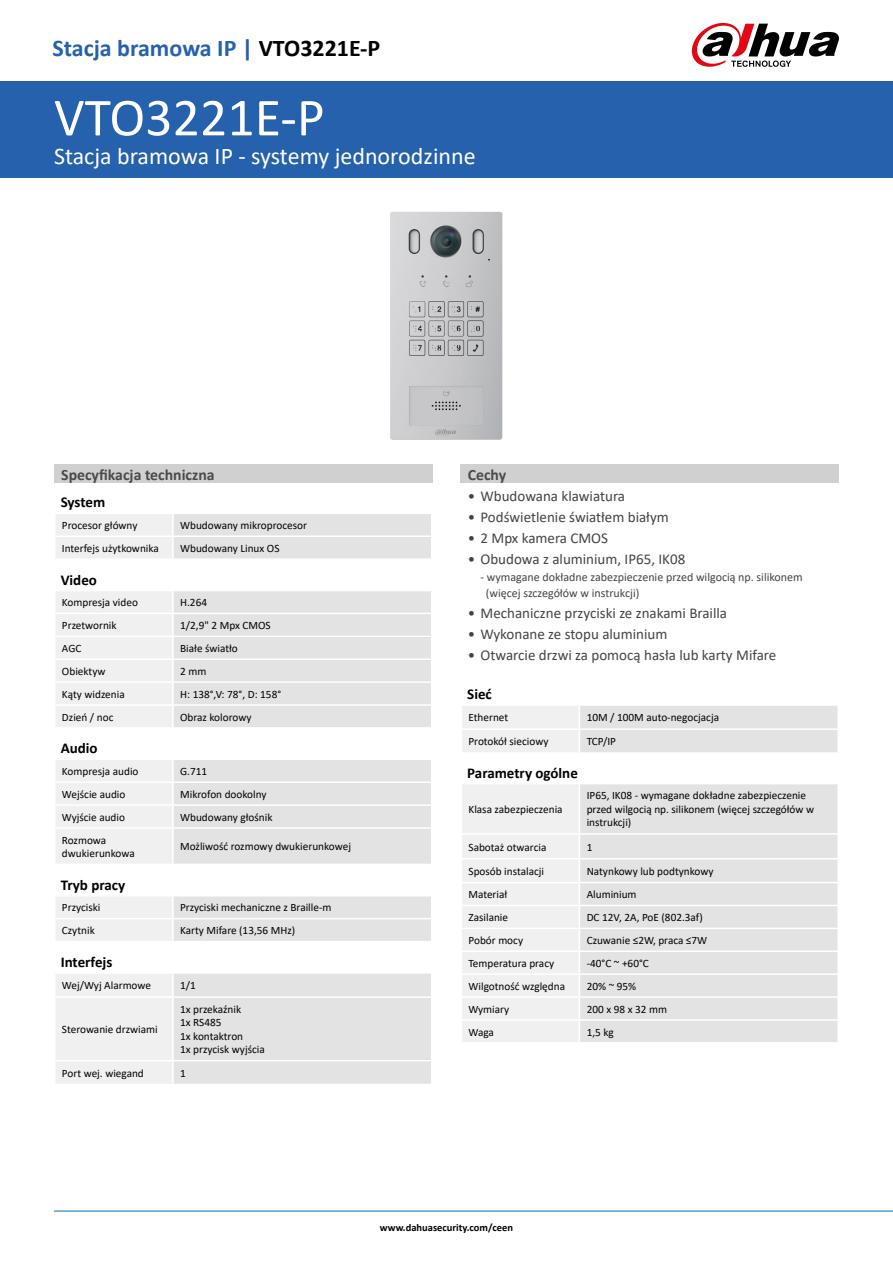
<style>
.page{position:relative;width:893px;height:1263px;background:#fff}
.page>*{position:absolute;margin:0;border:0;box-sizing:border-box;transform-origin:0 0}
.t1{font:54px "Calibri";color:#fff}
.t2{font:24px "Calibri";color:#fff}
.t3{font:700 24px "Calibri";color:#2561ac}
.t4{font:700 15.75px "Calibri";color:#4a4a49}
.t5{font:15px "Calibri";color:#454444}
.t6{font:700 15px "Calibri";color:#000}
.t7{font:12px/16.5px "Calibri";color:#454444}
.t8{font:11.25px/13.5px "Calibri";color:#000}
.t9{font:700 10.5px "Calibri";color:#000}
.s1{color:#000}
</style>
<div class="page">
<div style="left:0;top:81px;width:893px;height:97px;background:#2561ac"></div>
<svg style="left:692px;top:23px;width:147px;height:44px"></svg>
<hr style="left:54px;top:1211px;width:839px;height:1px;background:#006bb4">
<img style="left:390px;top:211px;width:113px;height:229px">
<div style="left:460px;top:465px;width:379px;height:18px;background:#d0d0d0"></div>
<div style="left:54px;top:465px;width:378px;height:18px;background:#d0d0d0"></div>
<svg style="left:56px;top:514px;width:375px;height:44px"></svg>
<svg style="left:56px;top:896px;width:375px;height:45px"></svg>
<svg style="left:56px;top:591px;width:375px;height:136px"></svg>
<svg style="left:56px;top:760px;width:375px;height:104px"></svg>
<hr style="left:54px;top:827px;width:119px;height:2px;background:#fff">
<hr style="left:173px;top:827px;width:259px;height:2px;background:#fff">
<hr style="left:172px;top:829px;width:2px;height:35px;background:#fff">
<svg style="left:462px;top:706px;width:376px;height:46px"></svg>
<hr style="left:837px;top:730px;width:2px;height:22px;background:#fff">
<svg style="left:56px;top:974px;width:375px;height:110px"></svg>
<div style="left:580px;top:784px;width:257px;height:258px;background:#e3e3e3"></div>
<hr style="left:579px;top:833px;width:260px;height:2px;background:#fff">
<hr style="left:579px;top:858px;width:260px;height:1px;background:#fff">
<hr style="left:579px;top:882px;width:260px;height:1px;background:#fff">
<hr style="left:579px;top:905px;width:260px;height:1px;background:#fff">
<hr style="left:579px;top:927px;width:260px;height:2px;background:#fff">
<hr style="left:579px;top:950px;width:260px;height:2px;background:#fff">
<hr style="left:579px;top:973px;width:260px;height:2px;background:#fff">
<hr style="left:579px;top:996px;width:260px;height:2px;background:#fff">
<hr style="left:579px;top:1019px;width:260px;height:2px;background:#fff">
<div style="left:462px;top:785px;width:117px;height:257px;background:#f0f0f0"></div>
<h2 class="t3" style="left:53px;top:31px;width:329px">Stacja bramowa IP | <span class="s1">VTO3221E-P</span></h2>
<h1 class="t1" style="left:54px;top:80px;width:272px">VTO3221E-P</h1>
<h2 class="t2" style="left:54px;top:139px;width:423px">Stacja bramowa IP - systemy jednorodzinne</h2>
<h3 class="t4" style="left:61px;top:463px;width:155px">Specyfikacja techniczna</h3>
<h3 class="t4" style="left:468px;top:463px;width:40px">Cechy</h3>
<h3 class="t6" style="left:61px;top:492px;width:46px">System</h3>
<p class="t8" style="left:62px;top:518px;width:77px">Procesor główny</p>
<p class="t8" style="left:180px;top:518px;width:128px">Wbudowany mikroprocesor</p>
<p class="t8" style="left:62px;top:541px;width:98px">Interfejs użytkownika</p>
<p class="t8" style="left:180px;top:541px;width:101px">Wbudowany Linux OS</p>
<h3 class="t5" style="left:468px;top:486px;width:159px">• Wbudowana klawiatura</h3>
<h3 class="t5" style="left:468px;top:507px;width:203px">• Podświetlenie światłem białym</h3>
<h3 class="t5" style="left:468px;top:528px;width:142px">• 2 Mpx kamera CMOS</h3>
<h3 class="t5" style="left:468px;top:549px;width:219px">• Obudowa z aluminium, IP65, IK08</h3>
<p class="t7" style="left:486px;top:568px;width:318px;text-indent:-5px">- wymagane dokładne zabezpieczenie przed wilgocią np. silikonem (więcej szczegółów w instrukcji)</p>
<h3 class="t5" style="left:468px;top:603px;width:261px">• Mechaniczne przyciski ze znakami Brailla</h3>
<h3 class="t5" style="left:468px;top:624px;width:201px">• Wykonane ze stopu aluminium</h3>
<h3 class="t5" style="left:468px;top:645px;width:310px">• Otwarcie drzwi za pomocą hasła lub karty Mifare</h3>
<h3 class="t6" style="left:61px;top:569px;width:38px">Video</h3>
<p class="t8" style="left:62px;top:595px;width:77px">Kompresja video</p>
<p class="t8" style="left:180px;top:595px;width:28px">H.264</p>
<p class="t8" style="left:62px;top:618px;width:56px">Przetwornik</p>
<p class="t8" style="left:180px;top:618px;width:92px">1/2,9" 2 Mpx CMOS</p>
<p class="t8" style="left:62px;top:641px;width:21px">AGC</p>
<p class="t8" style="left:180px;top:641px;width:59px">Białe światło</p>
<p class="t8" style="left:62px;top:664px;width:45px">Obiektyw</p>
<p class="t8" style="left:180px;top:664px;width:28px">2 mm</p>
<p class="t8" style="left:62px;top:687px;width:64px">Kąty widzenia</p>
<p class="t8" style="left:180px;top:687px;width:103px">H: 138°,V: 78°, D: 158°</p>
<p class="t8" style="left:62px;top:710px;width:53px">Dzień / noc</p>
<p class="t8" style="left:180px;top:710px;width:73px">Obraz kolorowy</p>
<h3 class="t6" style="left:61px;top:738px;width:38px">Audio</h3>
<p class="t8" style="left:62px;top:764px;width:78px">Kompresja audio</p>
<p class="t8" style="left:180px;top:764px;width:29px">G.711</p>
<p class="t8" style="left:62px;top:787px;width:65px">Wejście audio</p>
<p class="t8" style="left:180px;top:787px;width:88px">Mikrofon dookolny</p>
<p class="t8" style="left:62px;top:810px;width:65px">Wyjście audio</p>
<p class="t8" style="left:180px;top:810px;width:94px">Wbudowany głośnik</p>
<p class="t8" style="left:62px;top:833px;width:74px">Rozmowa dwukierunkowa</p>
<p class="t8" style="left:180px;top:840px;width:172px">Możliwość rozmowy dwukierunkowej</p>
<h3 class="t6" style="left:467px;top:683px;width:26px">Sieć</h3>
<p class="t8" style="left:468px;top:710px;width:41px">Ethernet</p>
<p class="t8" style="left:587px;top:710px;width:134px">10M / 100M auto-negocjacja</p>
<p class="t8" style="left:468px;top:734px;width:82px">Protokół sieciowy</p>
<p class="t8" style="left:587px;top:734px;width:31px">TCP/IP</p>
<h3 class="t6" style="left:467px;top:762px;width:112px">Parametry ogólne</h3>
<p class="t8" style="left:468px;top:802px;width:96px">Klasa zabezpieczenia</p>
<p class="t8" style="left:587px;top:789px;width:229px">IP65, IK08 - wymagane dokładne zabezpieczenie przed wilgocią np. silikonem (więcej szczegółów w instrukcji)</p>
<p class="t8" style="left:468px;top:840px;width:79px">Sabotaż otwarcia</p>
<p class="t8" style="left:587px;top:840px;width:7px">1</p>
<p class="t8" style="left:468px;top:864px;width:77px">Sposób instalacji</p>
<p class="t8" style="left:587px;top:864px;width:128px">Natynkowy lub podtynkowy</p>
<p class="t8" style="left:468px;top:887px;width:40px">Materiał</p>
<p class="t8" style="left:587px;top:887px;width:51px">Aluminium</p>
<p class="t8" style="left:468px;top:910px;width:41px">Zasilanie</p>
<p class="t8" style="left:587px;top:910px;width:118px">DC 12V, 2A, PoE (802.3af)</p>
<p class="t8" style="left:468px;top:933px;width:56px">Pobór mocy</p>
<p class="t8" style="left:587px;top:933px;width:122px">Czuwanie ≤2W, praca ≤7W</p>
<p class="t8" style="left:468px;top:956px;width:87px">Temperatura pracy</p>
<p class="t8" style="left:587px;top:956px;width:64px">-40°C ~ +60°C</p>
<p class="t8" style="left:468px;top:979px;width:98px">Wilgotność względna</p>
<p class="t8" style="left:587px;top:979px;width:51px">20% ~ 95%</p>
<p class="t8" style="left:468px;top:1002px;width:42px">Wymiary</p>
<p class="t8" style="left:587px;top:1002px;width:82px">200 x 98 x 32 mm</p>
<p class="t8" style="left:468px;top:1025px;width:27px">Waga</p>
<p class="t8" style="left:587px;top:1025px;width:29px">1,5 kg</p>
<h3 class="t6" style="left:61px;top:874px;width:66px">Tryb pracy</h3>
<p class="t8" style="left:62px;top:901px;width:40px">Przyciski</p>
<p class="t8" style="left:180px;top:901px;width:153px">Przyciski mechaniczne z Braille-m</p>
<p class="t8" style="left:62px;top:923px;width:34px">Czytnik</p>
<p class="t8" style="left:180px;top:923px;width:117px">Karty Mifare (13,56 MHz)</p>
<h3 class="t6" style="left:61px;top:951px;width:53px">Interfejs</h3>
<p class="t8" style="left:62px;top:978px;width:91px">Wej/Wyj Alarmowe</p>
<p class="t8" style="left:180px;top:978px;width:17px">1/1</p>
<p class="t8" style="left:62px;top:1022px;width:97px">Sterowanie drzwiami</p>
<p class="t8" style="left:180px;top:1002px;width:86px">1x przekaźnik<br>1x RS485<br>1x kontaktron<br>1x przycisk wyjścia</p>
<p class="t8" style="left:62px;top:1066px;width:83px">Port wej. wiegand</p>
<p class="t8" style="left:180px;top:1066px;width:7px">1</p>
<p class="t9" style="left:380px;top:1220px;width:135px">www.dahuasecurity.com/ceen</p>
</div>
